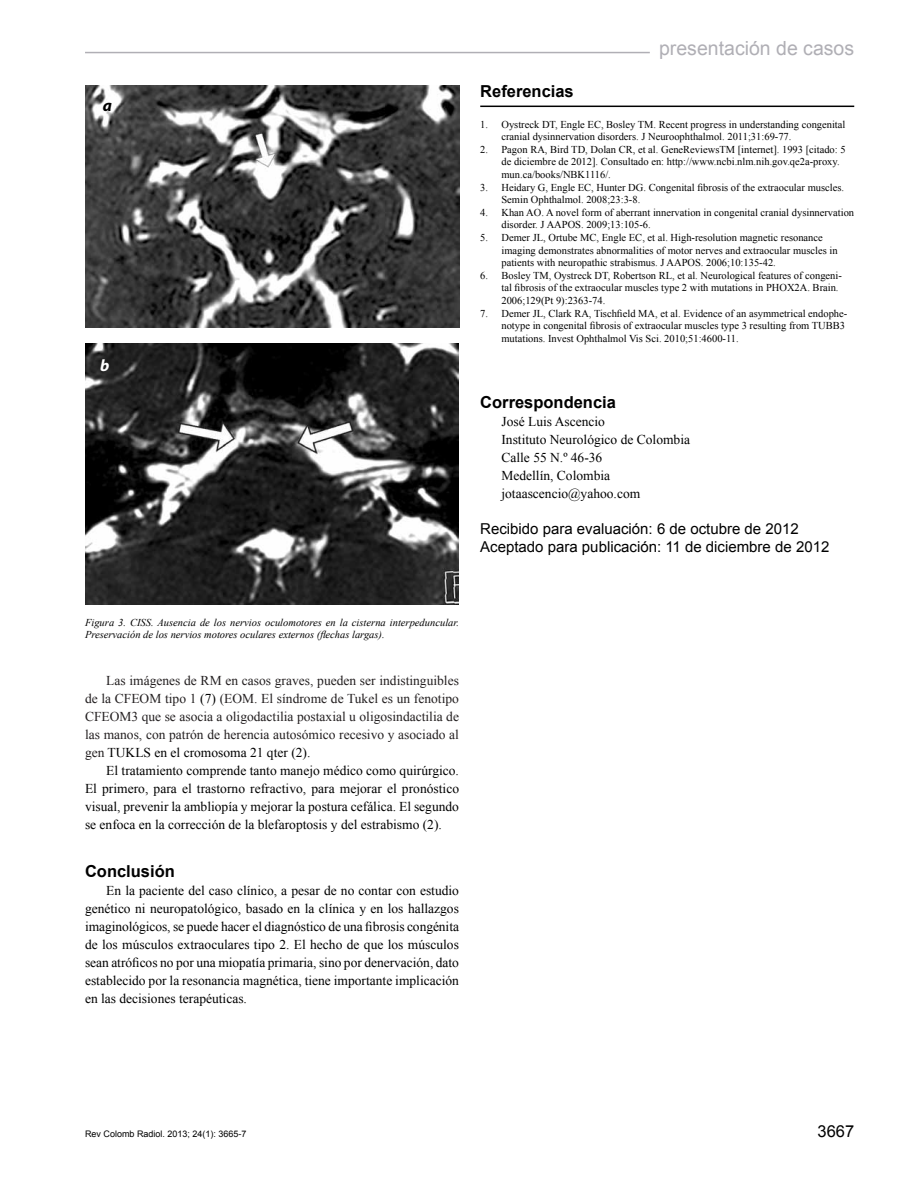
<style>
.page{position:relative;width:918px;height:1188px;background:#fff}
.page>*{position:absolute;margin:0;border:0;box-sizing:border-box;transform-origin:0 0}
.t1{font:19.5px "Arial";color:#b0afb5}
.t2{font:700 16.5px "Arial";color:#000}
.t3{font:16.5px "Arial";color:#000}
.t4{font:italic 700 16.5px "Myriad Pro";color:#000}
.t5{font:italic 700 16.5px "Myriad Pro";color:#fff}
.t6{font:15px/18px "Arial";color:#000}
.t7{font:13.5px/18px "Times New Roman";color:#000;text-align:justify}
.t8{font:13.5px/18px "Times New Roman";color:#231f20;text-align:justify}
.t9{font:10.5px/12.6px "Times New Roman";color:#000}
.t10{font:italic 10.5px/12.6px "Times New Roman";color:#000}
.t11{font:9px "Arial";color:#000}
.s1{color:#000}
</style>
<div class="page">
<hr style="left:85px;top:52px;width:565px;height:1px;background:#b0afb5">
<img style="left:85px;top:85px;width:374px;height:242px">
<img style="left:85px;top:344px;width:374px;height:260px">
<hr style="left:480px;top:106px;width:374px;height:1px;background:#000">
<h2 class="t4" style="left:103px;top:94px;width:11px">a</h2>
<h2 class="t5" style="left:100px;top:355px;width:11px">b</h2>
<h1 class="t1" style="left:659px;top:36px;width:197px">presentación de casos</h1>
<h2 class="t2" style="left:480px;top:80px;width:95px">Referencias</h2>
<p class="t9" style="left:501px;top:118px;width:346px;text-indent:-21px">1. Oystreck DT, Engle EC, Bosley TM. Recent progress in understanding congenital cranial dysinnervation disorders. J Neuroophthalmol. 2011;31:69-77.</p>
<p class="t9" style="left:501px;top:143px;width:346px;text-indent:-21px">2. Pagon RA, Bird TD, Dolan CR, et al. GeneReviewsTM [internet]. 1993 [citado: 5 de diciembre de 2012]. Consultado en: http://www.ncbi.nlm.nih.gov.qe2a-proxy. mun.ca/books/NBK1116/.</p>
<p class="t9" style="left:501px;top:181px;width:344px;text-indent:-21px">3. Heidary G, Engle EC, Hunter DG. Congenital fibrosis of the extraocular muscles.<br>Semin Ophthalmol. 2008;23:3-8.</p>
<p class="t9" style="left:501px;top:206px;width:354px;text-indent:-21px">4. Khan AO. A novel form of aberrant innervation in congenital cranial dysinnervation disorder. J AAPOS. 2009;13:105-6.</p>
<p class="t9" style="left:501px;top:231px;width:338px;text-indent:-21px">5. Demer JL, Ortube MC, Engle EC, et al. High-resolution magnetic resonance imaging demonstrates abnormalities of motor nerves and extraocular muscles in patients with neuropathic strabismus. J AAPOS. 2006;10:135-42.</p>
<p class="t9" style="left:501px;top:269px;width:342px;text-indent:-21px">6. Bosley TM, Oystreck DT, Robertson RL, et al. Neurological features of congeni&shy;tal fibrosis of the extraocular muscles type 2 with mutations in PHOX2A. Brain.<br>2006;129(Pt 9):2363-74.</p>
<p class="t9" style="left:501px;top:307px;width:347px;text-indent:-21px">7. Demer JL, Clark RA, Tischfield MA, et al. Evidence of an asymmetrical endophe&shy;notype in congenital fibrosis of extraocular muscles type 3 resulting from TUBB3 mutations. Invest Ophthalmol Vis Sci. 2010;51:4600-11.</p>
<h2 class="t2" style="left:480px;top:391px;width:137px">Correspondencia</h2>
<p class="t7" style="left:501px;top:412px;width:190px;text-align:left">José Luis Ascencio<br>Instituto Neurológico de Colombia<br>Calle 55 N.º 46-36<br>Medellín, Colombia jotaascencio@yahoo.com</p>
<h3 class="t6" style="left:480px;top:520px;width:351px">Recibido para evaluación: 6 de octubre de 2012<br>Aceptado para publicación: 11 de diciembre de 2012</h3>
<p class="t10" style="left:85px;top:616px;width:376px">Figura 3. CISS. Ausencia de los nervios oculomotores en la cisterna interpeduncular.<br>Preservación de los nervios motores oculares externos (flechas largas).</p>
<p class="t8" style="left:85px;top:671px;width:376px;text-indent:21px">Las imágenes de RM en casos graves, pueden ser indistinguibles de la CFEOM tipo 1 <span class="s1">(7)</span> (EOM. El síndrome de Tukel es un fenotipo CFEOM3 que se asocia a oligodactilia postaxial u oligosindactilia de las manos, con patrón de herencia autosómico recesivo y asociado al gen <span class="s1">TUKLS en el cromosoma 21 qter (2).</span></p>
<p class="t7" style="left:85px;top:761px;width:376px;text-indent:21px">El tratamiento comprende tanto manejo médico como quirúrgico.<br>El primero, para el trastorno refractivo, para mejorar el pronóstico visual, prevenir la ambliopía y mejorar la postura cefálica. El segundo se enfoca en la corrección de la blefaroptosis y del estrabismo (2).</p>
<h2 class="t2" style="left:85px;top:860px;width:91px">Conclusión</h2>
<p class="t7" style="left:85px;top:881px;width:376px;text-indent:21px">En la paciente del caso clínico, a pesar de no contar con estudio genético ni neuropatológico, basado en la clínica y en los hallazgos imaginológicos, se puede hacer el diagnóstico de una fibrosis congénita de los músculos extraoculares tipo 2. El hecho de que los músculos sean atróficos no por una miopatía primaria, sino por denervación, dato establecido por la resonancia magnética, tiene importante implicación en las decisiones terapéuticas.</p>
<p class="t11" style="left:85px;top:1128px;width:163px">Rev Colomb Radiol. 2013; 24(1): 3665-7</p>
<h2 class="t3" style="left:818px;top:1120px;width:38px">3667</h2>
</div>
